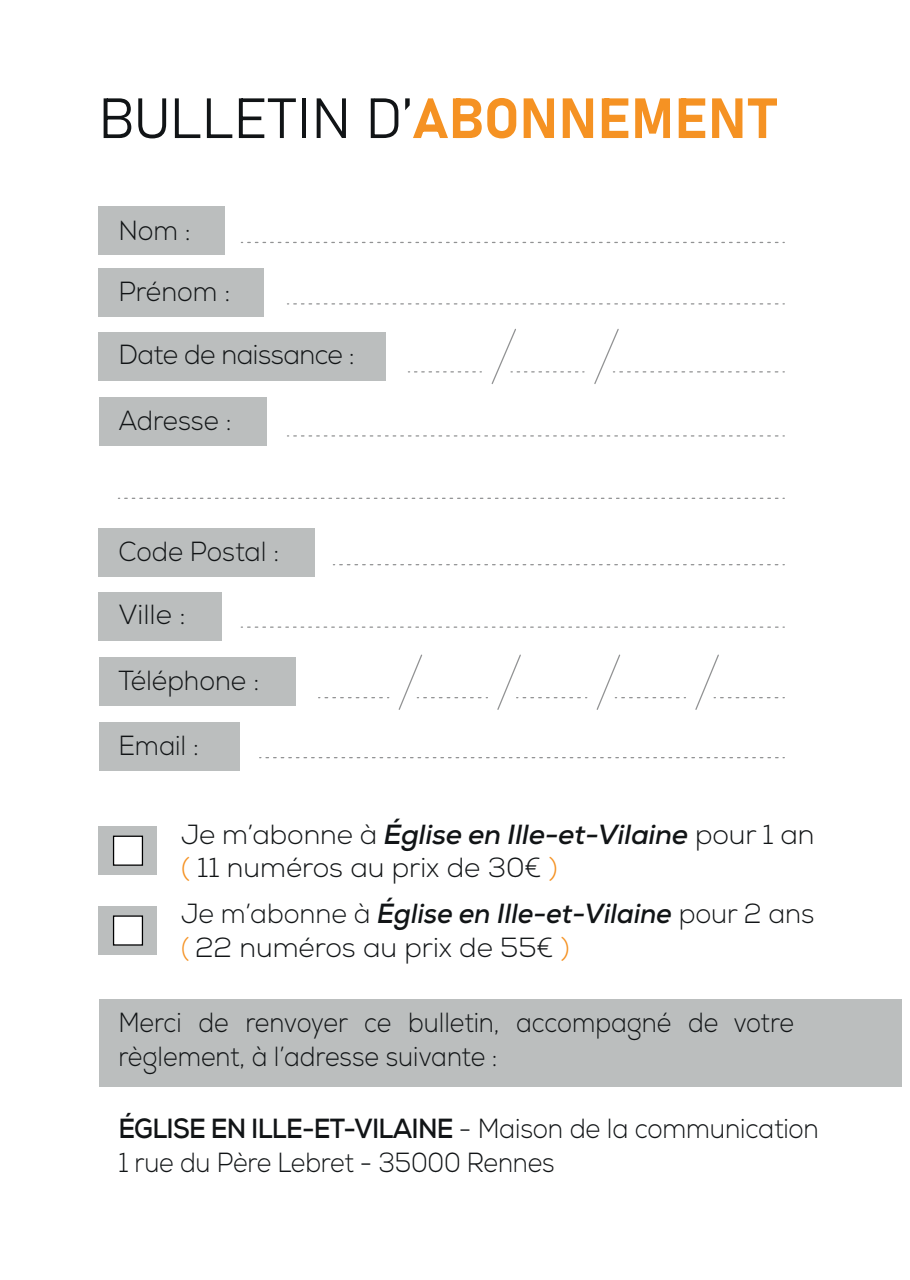
<style>
.page{position:relative;width:910px;height:1280px;background:#fff}
.page>*{position:absolute;margin:0;border:0;box-sizing:border-box;transform-origin:0 0}
.t1{font:55.8px "Bahnschrift";color:#111416}
.t2{font:300 27.6px/33.3px "Nexa";color:#111416;scale:.92 1}
.t3{font:300 27.6px/33.3px "Nexa";color:#111416;scale:.9 1}
.t4{font:300 27.6px/33.3px "Nexa";color:#111416}
.t5{font:300 27.6px/33.3px "Nexa";color:#111416;scale:.96 1}
.t6{font:300 27.6px "Nexa";color:#111416;scale:.93 1}
.t7{font:300 27.6px "Nexa";color:#111416;scale:.95 1}
.t8{font:300 27.6px "Nexa";letter-spacing:-.02em;color:#111416;scale:.95 1}
.s1{color:#f59223}
.s2{font-weight:700;font-style:italic}
.s3{font-weight:700}
</style>
<div class="page">
<svg style="left:241px;top:242px;width:543px;height:1px"></svg>
<svg style="left:287px;top:303px;width:497px;height:1px"></svg>
<svg style="left:287px;top:435px;width:497px;height:2px"></svg>
<div style="left:99px;top:206px;width:126px;height:48px;background:#bbbebe"></div>
<div style="left:99px;top:269px;width:165px;height:48px;background:#bbbebe"></div>
<svg style="left:408px;top:371px;width:73px;height:1px"></svg>
<div style="left:99px;top:332px;width:287px;height:48px;background:#bbbebe"></div>
<svg style="left:118px;top:498px;width:666px;height:1px"></svg>
<div style="left:99px;top:397px;width:168px;height:49px;background:#bbbebe"></div>
<svg style="left:333px;top:564px;width:451px;height:1px"></svg>
<svg style="left:248px;top:626px;width:536px;height:2px"></svg>
<div style="left:99px;top:528px;width:216px;height:49px;background:#bbbebe"></div>
<div style="left:99px;top:592px;width:123px;height:48px;background:#bbbebe"></div>
<svg style="left:260px;top:757px;width:524px;height:1px"></svg>
<div style="left:99px;top:722px;width:140px;height:49px;background:#bbbebe"></div>
<div style="left:99px;top:999px;width:802px;height:87px;background:#bbbebe"></div>
<div style="left:99px;top:826px;width:58px;height:49px;background:#bbbebe"></div>
<svg style="left:491px;top:328px;width:93px;height:56px"></svg>
<svg style="left:594px;top:329px;width:190px;height:55px"></svg>
<svg style="left:319px;top:697px;width:70px;height:1px"></svg>
<div style="left:99px;top:657px;width:197px;height:49px;background:#bbbebe"></div>
<svg style="left:398px;top:654px;width:89px;height:56px"></svg>
<svg style="left:497px;top:654px;width:90px;height:56px"></svg>
<svg style="left:596px;top:654px;width:89px;height:56px"></svg>
<svg style="left:695px;top:654px;width:89px;height:56px"></svg>
<div style="left:113px;top:836px;width:30px;height:30px;background:#fff;border:1px solid #000001"></div>
<div style="left:99px;top:906px;width:58px;height:49px;background:#bbbebe"></div>
<div style="left:113px;top:915px;width:30px;height:31px;background:#fff;border:1px solid #000001"></div>
<h1 class="t1" style="left:99px;top:76px;width:679px">BULLETIN D’<span class="s1">ABONNEMENT</span></h1>
<p class="t7" style="left:118px;top:214px;width:78px">Nom :</p>
<p class="t7" style="left:118px;top:275px;width:119px">Prénom :</p>
<p class="t8" style="left:118px;top:339px;width:250px">Date de naissance :</p>
<p class="t6" style="left:118px;top:404px;width:123px">Adresse :</p>
<p class="t6" style="left:118px;top:535px;width:174px">Code Postal :</p>
<p class="t4" style="left:118px;top:599px;width:69px">Ville :</p>
<p class="t7" style="left:118px;top:664px;width:150px">Téléphone :</p>
<p class="t6" style="left:118px;top:729px;width:88px">Email :</p>
<p class="t4" style="left:181px;top:818px;width:635px">Je m’abonne à <span class="s2">Église en Ille-et-Vilaine</span> pour 1 an <span class="s1">(</span> 11 numéros au prix de 30€ <span class="s1">)</span></p>
<p class="t5" style="left:181px;top:898px;width:661px">Je m’abonne à <span class="s2">Église en Ille-et-Vilaine</span> pour 2 ans <span class="s1">(</span> 22 numéros au prix de 55€ <span class="s1">)</span></p>
<p class="t3" style="left:118px;top:1007px;width:752px">Merci de renvoyer ce bulletin, accompagné de votre règlement, à l’adresse suivante :</p>
<p class="t2" style="left:118px;top:1113px;width:763px"><span class="s3">ÉGLISE EN ILLE-ET-VILAINE</span> - Maison de la communication<br>1 rue du Père Lebret - 35000 Rennes</p>
</div>
